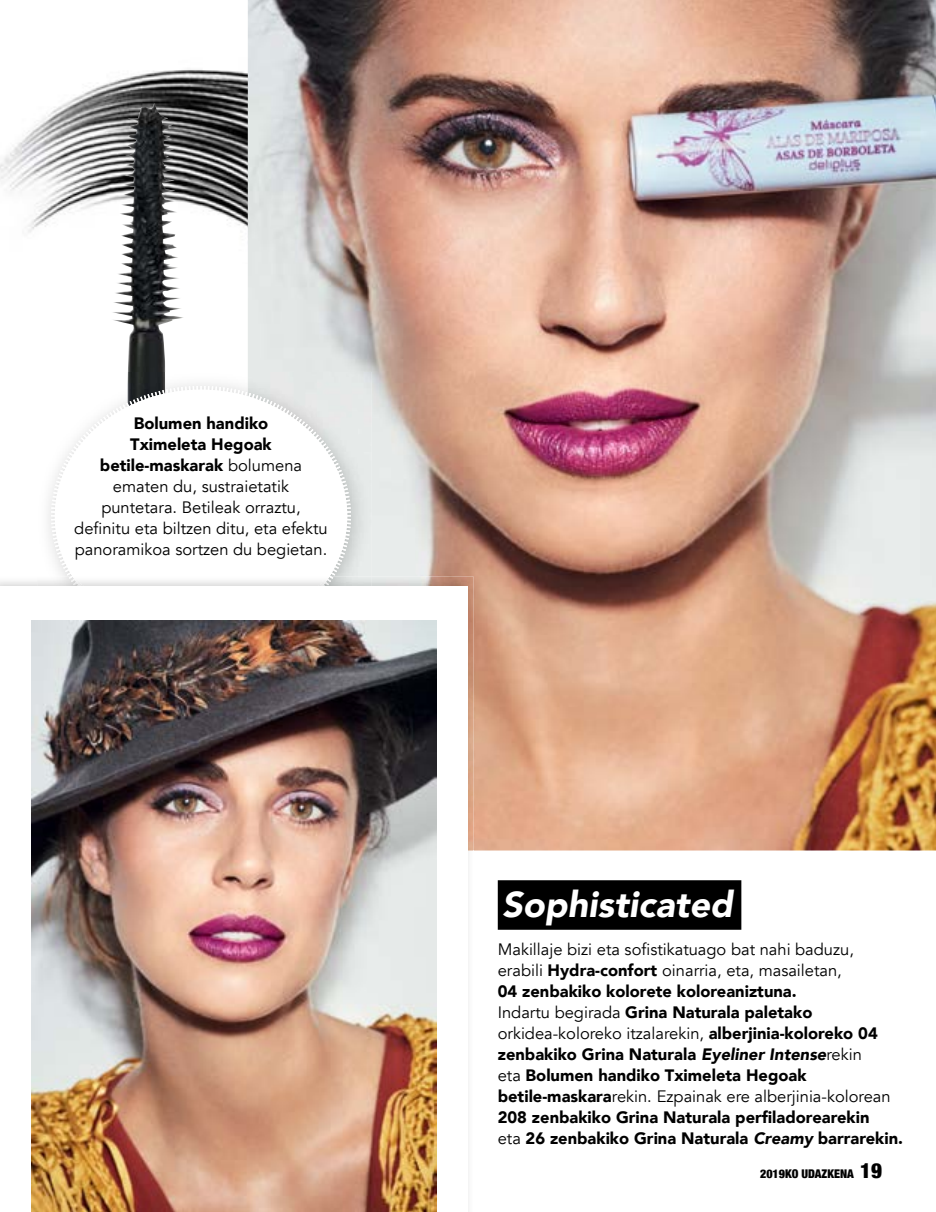
<style>
.page{position:relative;width:936px;height:1212px;background:#fff}
.page>*{position:absolute;margin:0;border:0;box-sizing:border-box;transform-origin:0 0}
.t1{font:italic 900 36px "Avenir";color:#fff}
.t2{font:900 16.5px/21px "Avenir";color:#000}
.t3{font:16.5px/21px "Avenir";color:#000;text-align:center}
.t4{font:900 condensed 12px "Helvetica Neue";color:#000}
.s1{font-weight:900}
.s2{font-weight:400}
.s3{font-style:italic}
.s4{font-size:21px}
</style>
<div class="page">
<img style="left:0;top:69px;width:248px;height:175px">
<img style="left:111px;top:107px;width:73px;height:265px">
<img style="left:248px;top:0;width:687px;height:850px">
<img style="left:127px;top:372px;width:38px;height:14px">
<img style="left:248px;top:372px;width:103px;height:14px">
<svg style="left:51px;top:386px;width:300px;height:190px"></svg>
<div style="left:497px;top:880px;width:244px;height:50px;background:#000"></div>
<img style="left:468px;top:850px;width:5px;height:362px">
<img style="left:372px;top:576px;width:101px;height:274px">
<img style="left:37px;top:576px;width:335px;height:11px">
<img style="left:69px;top:576px;width:264px;height:11px">
<div style="left:0;top:587px;width:468px;height:625px;background:#fff"></div>
<img style="left:31px;top:621px;width:406px;height:591px">
<p class="t3" style="left:74px;top:413px;width:255px"><span class="s1">Bolumen handiko<br>Tximeleta Hegoak betile-maskarak</span> bolumena ematen du, sustraietatik puntetara. Betileak orraztu, definitu eta biltzen ditu, eta efektu panoramikoa sortzen du begietan.</p>
<h1 class="t1" style="left:502px;top:875px;width:232px">Sophisticated</h1>
<p class="t2" style="left:497px;top:938px;width:407px"><span class="s2">Makillaje bizi eta sofistikatuago bat nahi baduzu, erabili</span> Hydra-confort <span class="s2">oinarria, eta, masailetan,<br></span>04 zenbakiko kolorete koloreaniztuna.<br><span class="s2">Indartu begirada</span> Grina Naturala paletako <span class="s2">orkidea-koloreko itzalarekin,</span> alberjinia-koloreko 04 zenbakiko Grina Naturala <span class="s3">Eyeliner Intense</span><span class="s2">rekin<br>eta</span> Bolumen handiko Tximeleta Hegoak betile-maskara<span class="s2">rekin. Ezpainak ere alberjinia-kolorean </span>208 zenbakiko Grina Naturala perfiladorearekin<br><span class="s2">eta</span> 26 zenbakiko Grina Naturala <span class="s3">Creamy</span> barrarekin.</p>
<p class="t4" style="left:760px;top:1164px;width:123px">2019KO UDAZKENA <span class="s4">19</span></p>
</div>
